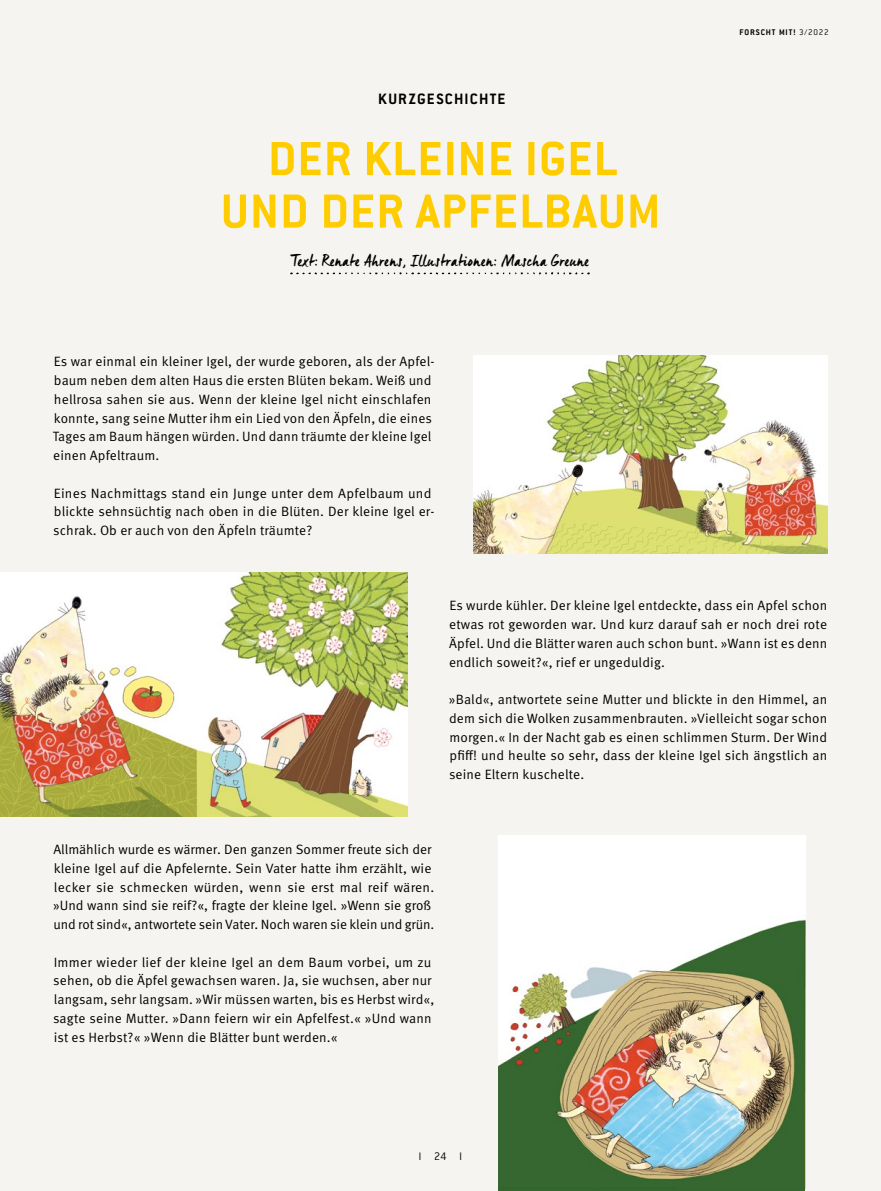
<style>
.page{position:relative;width:881px;height:1191px;background:#fff}
.page>*{position:absolute;margin:0;border:0;box-sizing:border-box;transform-origin:0 0}
.t1{font:700 52.5px/52.5px "Conduit ITC";letter-spacing:.025em;color:#fc0;text-align:center}
.t2{font:16.5px "Manus";letter-spacing:.04em;color:#000}
.t3{font:700 16.5px "Conduit ITC";letter-spacing:.075em;color:#000}
.t4{font:13.5px/18.8px "Meta Pro Norm";letter-spacing:.01em;color:#000}
.t5{font:300 12px "Conduit ITC";color:#000}
.t6{font:700 9px "Conduit ITC";letter-spacing:.1em;color:#000}
.s1{font-weight:300}
</style>
<div class="page">
<div style="left:0;top:0;width:880px;height:1191px;background:#f6f4f1"></div>
<img style="left:498px;top:835px;width:306px;height:353px">
<img style="left:0;top:573px;width:407px;height:243px">
<img style="left:473px;top:356px;width:354px;height:198px">
<svg style="left:290px;top:272px;width:299px;height:3px"></svg>
<p class="t3" style="left:378px;top:89px;width:129px">KURZGESCHICHTE</p>
<h1 class="t1" style="left:221px;top:131px;width:441px">DER KLEINE IGEL<br>UND DER APFELBAUM</h1>
<p class="t2" style="left:290px;top:251px;width:300px">Text: Renate Ahrens, Illustrationen: Mascha Greune</p>
<p class="t4" style="left:53px;top:351px;width:383px">Es war einmal ein kleiner Igel, der wurde geboren, als der Apfel&shy;baum neben dem alten Haus die ersten Blüten bekam. Weiß und hellrosa sahen sie aus. Wenn der kleine Igel nicht einschlafen konnte, sang seine Mutter ihm ein Lied von den Äpfeln, die eines Tages am Baum hängen würden. Und dann träumte der kleine Igel einen Apfeltraum.</p>
<p class="t4" style="left:53px;top:483px;width:383px">Eines Nachmittags stand ein Junge unter dem Apfelbaum und blickte sehnsüchtig nach oben in die Blüten. Der kleine Igel er&shy;schrak. Ob er auch von den Äpfeln träumte?</p>
<p class="t6" style="left:739px;top:27px;width:91px">FORSCHT MIT! <span class="s1">3/2022</span></p>
<p class="t4" style="left:449px;top:595px;width:379px;text-align:justify">Es wurde kühler. Der kleine Igel entdeckte, dass ein Apfel schon etwas rot geworden war. Und kurz darauf sah er noch drei rote Äpfel. Und die Blätter waren auch schon bunt. »Wann ist es denn endlich soweit?«, rief er ungeduldig.</p>
<p class="t4" style="left:448px;top:689px;width:380px;text-align:justify">»Bald«, antwortete seine Mutter und blickte in den Himmel, an dem sich die Wolken zusammenbrauten. »Vielleicht sogar schon morgen.« In der Nacht gab es einen schlimmen Sturm. Der Wind pfiff! und heulte so sehr, dass der kleine Igel sich ängstlich an seine Eltern kuschelte.</p>
<p class="t4" style="left:53px;top:839px;width:383px">Allmählich wurde es wärmer. Den ganzen Sommer freute sich der kleine Igel auf die Apfelernte. Sein Vater hatte ihm erzählt, wie lecker sie schmecken würden, wenn sie erst mal reif wären. »Und wann sind sie reif?«, fragte der kleine Igel. »Wenn sie groß und rot sind«, antwortete sein Vater. Noch waren sie klein und grün.</p>
<p class="t4" style="left:53px;top:951px;width:382px">Immer wieder lief der kleine Igel an dem Baum vorbei, um zu sehen, ob die Äpfel gewachsen waren. Ja, sie wuchsen, aber nur langsam, sehr langsam. »Wir müssen warten, bis es Herbst wird«, sagte seine Mutter. »Dann feiern wir ein Apfelfest.« »Und wann ist es Herbst?« »Wenn die Blätter bunt werden.«</p>
<p class="t5" style="left:419px;top:1149px;width:45px">l 24 l</p>
</div>
